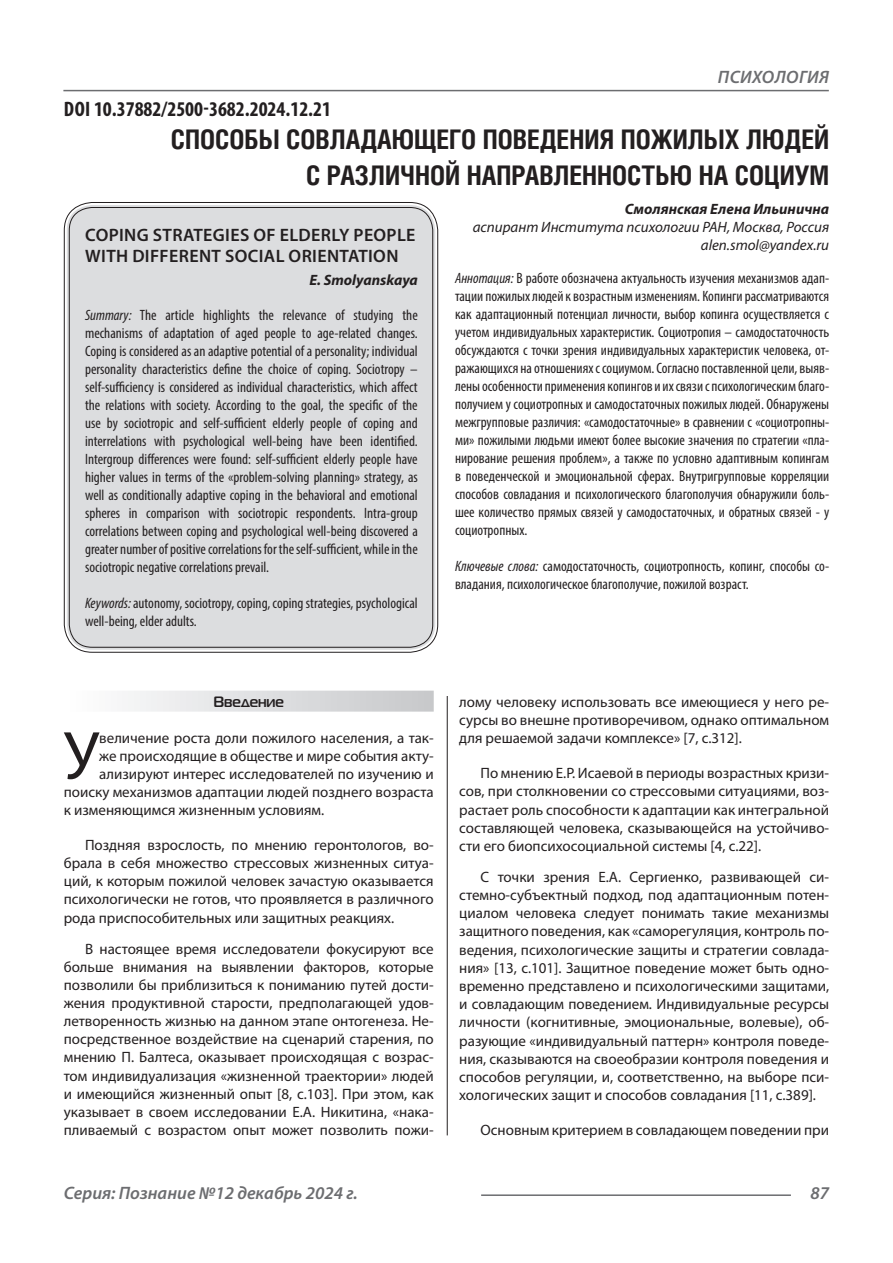
<style>
.page{position:relative;width:893px;height:1263px;background:#fff}
.page>*{position:absolute;margin:0;border:0;box-sizing:border-box;transform-origin:0 0}
.Статья_текст_первый{font:68.4px "Myriad Pro";color:#231f20}
.Статья_название{font:700 27px/36px "Helios Cond C";color:#231f20;text-align:right}
.ДОИ{font:700 condensed 21px "Myriad Pro";color:#231f20}
.Статья_название_англ{font:600 18px/21.6px "Myriad Pro";letter-spacing:.02em;color:#231f20}
.t1{font:italic 600 18px "Myriad Pro";color:#6c6d70}
.t2{font:italic 600 18px "Myriad Pro";letter-spacing:.02em;color:#6c6d70}
.Статья_текст{font:15px/18.1px "Myriad Pro";color:#231f20;text-align:justify}
.Статья_аннотация_тек{font:condensed 15px/18px "Myriad Pro";color:#231f20;text-align:justify}
.Статья_аннотация_анг{font:condensed 15px/18px "Myriad Pro";color:#231f20;text-align:justify}
.Статья_текст_первый-2{font:15px "Myriad Pro";color:#231f20}
.Статья_автор_инфо{font:italic 15px "Myriad Pro";color:#231f20}
.Статья_автор_фио_рус{font:italic 700 15px "Myriad Pro";color:#231f20}
.Статья_автор_англ{font:italic 700 15px "Myriad Pro";color:#231f20}
.Статья_подзаголовок{font:700 15px "Magistral C";color:#231f20}
.s1{font-style:italic}
</style>
<div class="page">
<hr style="left:447px;top:128px;width:1px;height:1007px;background:#231f20">
<hr style="left:63px;top:90px;width:766px;height:1px;background:#6c6d70">
<hr style="left:481px;top:1194px;width:310px;height:2px;background:#6c6d70">
<div style="left:67px;top:205px;width:368px;height:445px;background:#dcdddf;border-radius:26px"></div>
<div style="left:64px;top:691px;width:370px;height:21px;background:linear-gradient(to right,#fefeff,#c6c8ca)"></div>
<p class="ДОИ" style="left:64px;top:96px;width:269px">DOI 10.37882/2500-3682.2024.12.21</p>
<p class="t2" style="left:718px;top:66px;width:113px">ПСИХОЛОГИЯ</p>
<p class="Статья_название" style="left:171px;top:121px;width:660px">СПОСОБЫ СОВЛАДАЮЩЕГО ПОВЕДЕНИЯ ПОЖИЛЫХ ЛЮДЕЙ<br>С РАЗЛИЧНОЙ НАПРАВЛЕННОСТЬЮ НА СОЦИУМ</p>
<p class="Статья_автор_фио_рус" style="left:625px;top:199px;width:206px">Смолянская Елена Ильинична</p>
<p class="Статья_автор_инфо" style="left:473px;top:218px;width:358px">аспирант Института психологии РАН, Москва, Россия</p>
<p class="Статья_автор_инфо" style="left:701px;top:236px;width:130px">alen.smol@yandex.ru</p>
<p class="Статья_аннотация_тек" style="left:455px;top:269px;width:376px"><span class="s1">Аннотация:</span> В работе обозначена актуальность изучения механизмов адап&shy;тации пожилых людей к возрастным изменениям. Копинги рассматриваются как адаптационный потенциал личности, выбор копинга осуществляется с учетом индивидуальных характеристик. Социотропия – самодостаточность обсуждаются с точки зрения индивидуальных характеристик человека, от&shy;ражающихся на отношениях с социумом. Согласно поставленной цели, выяв&shy;лены особенности применения копингов и их связи с психологическим благо&shy;получием у социотропных и самодостаточных пожилых людей. Обнаружены межгрупповые различия: «самодостаточные» в сравнении с «социотропны&shy;ми» пожилыми людьми имеют более высокие значения по стратегии «пла&shy;нирование решения проблем», а также по условно адаптивным копингам в поведенческой и эмоциональной сферах. Внутригрупповые корреляции способов совладания и психологического благополучия обнаружили боль&shy;шее количество прямых связей у самодостаточных, и обратных связей - у социотропных.</p>
<p class="Статья_аннотация_тек" style="left:455px;top:557px;width:376px"><span class="s1">Ключевые слова:</span> самодостаточность, социотропность, копинг, способы со&shy;владания, психологическое благополучие, пожилой возраст.</p>
<p class="Статья_название_англ" style="left:85px;top:223px;width:332px">COPING STRATEGIES OF ELDERLY PEOPLE<br>WITH DIFFERENT SOCIAL ORIENTATION</p>
<p class="Статья_автор_англ" style="left:309px;top:270px;width:110px">E. Smolyanskaya</p>
<p class="Статья_аннотация_анг" style="left:85px;top:305px;width:334px"><span class="s1">Summary:</span> The article highlights the relevance of studying the mechanisms of adaptation of aged people to age-related changes.<br>Coping is considered as an adaptive potential of a personality; individual personality characteristics define the choice of coping. Sociotropy – self-sufficiency is considered as individual characteristics, which affect the relations with society. According to the goal, the specific of the use by sociotropic and self-sufficient elderly people of coping and interrelations with psychological well-being have been identified.<br>Intergroup differences were found: self-sufficient elderly people have higher values in terms of the «problem-solving planning» strategy, as well as conditionally adaptive coping in the behavioral and emotional spheres in comparison with sociotropic respondents. Intra-group correlations between coping and psychological well-being discovered a greater number of positive correlations for the self-sufficient, while in the sociotropic negative correlations prevail.</p>
<p class="Статья_аннотация_анг" style="left:85px;top:593px;width:334px"><span class="s1">Keywords:</span> autonomy, sociotropy, coping, coping strategies, psychological well-being, elder adults.</p>
<p class="Статья_подзаголовок" style="left:213px;top:693px;width:72px">Введение</p>
<p class="Статья_текст_первый" style="left:64px;top:713px;width:37px">У</p>
<p class="Статья_текст_первый-2" style="left:99px;top:728px;width:336px">величение роста доли пожилого населения, а так-</p>
<p class="Статья_текст_первый-2" style="left:99px;top:746px;width:336px">же происходящие в обществе и мире события акту-</p>
<p class="Статья_текст_первый-2" style="left:99px;top:764px;width:336px">ализируют интерес исследователей по изучению и</p>
<p class="Статья_текст_первый-2" style="left:64px;top:782px;width:371px">поиску механизмов адаптации людей позднего возраста</p>
<p class="Статья_текст_первый-2" style="left:64px;top:800px;width:262px">к изменяющимся жизненным условиям.</p>
<p class="Статья_текст" style="left:64px;top:836px;width:371px;text-indent:21px">Поздняя взрослость, по мнению геронтологов, во&shy;брала в себя множество стрессовых жизненных ситуа&shy;ций, к которым пожилой человек зачастую оказывается психологически не готов, что проявляется в различного рода приспособительных или защитных реакциях.</p>
<p class="Статья_текст" style="left:64px;top:939px;width:371px;text-indent:21px">В настоящее время исследователи фокусируют все больше внимания на выявлении факторов, которые позволили бы приблизиться к пониманию путей дости&shy;жения продуктивной старости, предполагающей удов&shy;летворенность жизнью на данном этапе онтогенеза. Не&shy;посредственное воздействие на сценарий старения, по мнению П. Балтеса, оказывает происходящая с возрас&shy;том индивидуализация «жизненной траектории» людей и имеющийся жизненный опыт [8, c.103]. При этом, как указывает в своем исследовании Е.А. Никитина, «нака&shy;пливаемый с возрастом опыт может позволить пожи-</p>
<p class="Статья_текст" style="left:459px;top:692px;width:371px">лому человеку использовать все имеющиеся у него ре&shy;сурсы во внешне противоречивом, однако оптимальном для решаемой задачи комплексе» [7, c.312].</p>
<p class="Статья_текст" style="left:459px;top:764px;width:371px;text-indent:21px">По мнению Е.Р. Исаевой в периоды возрастных кризи&shy;сов, при столкновении со стрессовыми ситуациями, воз&shy;растает роль способности к адаптации как интегральной составляющей человека, сказывающейся на устойчиво&shy;сти его биопсихосоциальной системы [4, c.22].</p>
<p class="Статья_текст" style="left:459px;top:867px;width:371px;text-indent:21px">С точки зрения Е.А. Сергиенко, развивающей си&shy;стемно-субъектный подход, под адаптационным потен&shy;циалом человека следует понимать такие механизмы защитного поведения, как «саморегуляция, контроль по&shy;ведения, психологические защиты и стратегии совлада&shy;ния» [13, c.101]. Защитное поведение может быть одно&shy;временно представлено и психологическими защитами, и совладающим поведением. Индивидуальные ресурсы личности (когнитивные, эмоциональные, волевые), об&shy;разующие «индивидуальный паттерн» контроля поведе&shy;ния, сказываются на своеобразии контроля поведения и способов регуляции, и, соответственно, на выборе пси&shy;хологических защит и способов совладания [11, c.389].</p>
<p class="Статья_текст" style="left:480px;top:1121px;width:350px">Основным критерием в совладающем поведении при</p>
<p class="t1" style="left:64px;top:1182px;width:295px">Серия: Познание №12 декабрь 2024 г.</p>
<p class="t1" style="left:810px;top:1182px;width:20px">87</p>
</div>
